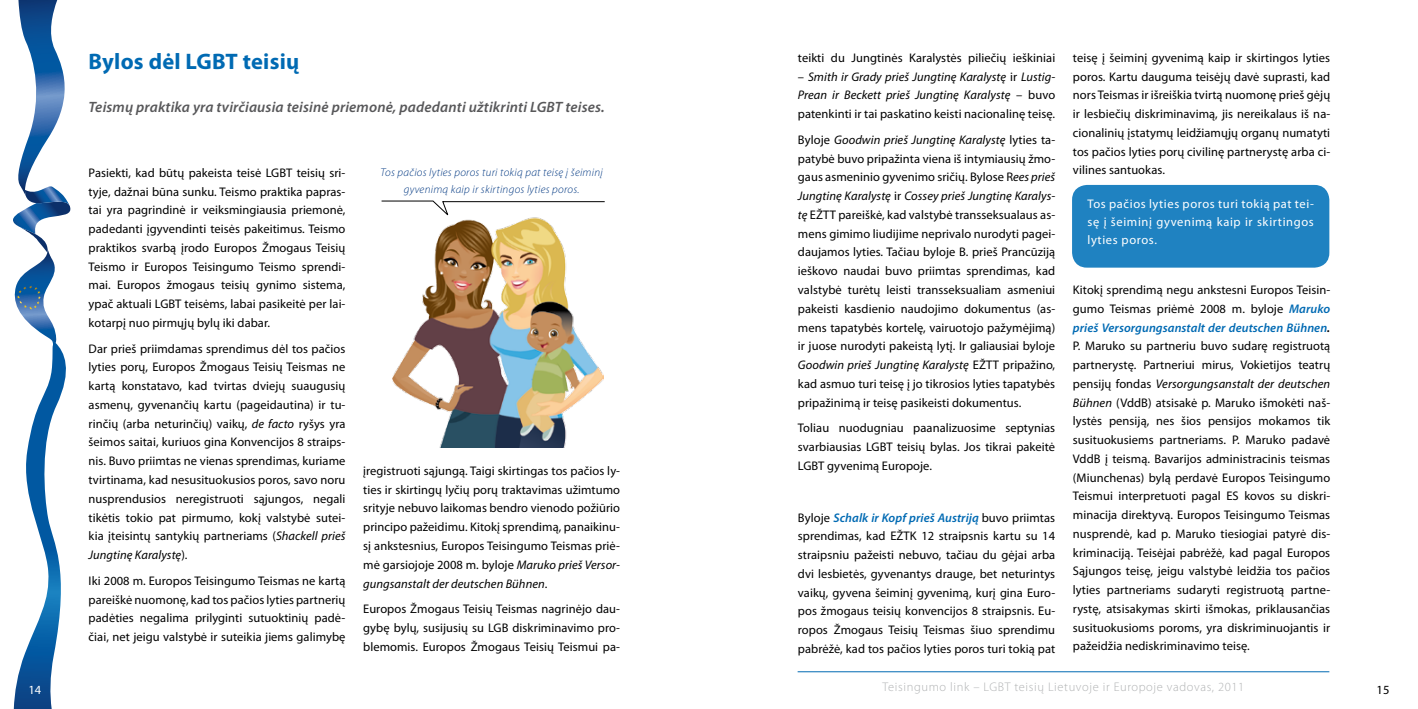
<style>
.page{position:relative;width:1418px;height:709px;background:#fff}
.page>*{position:absolute;margin:0;border:0;box-sizing:border-box;transform-origin:0 0}
.t1{font:700 22.5px "Myriad Pro";letter-spacing:.01em;color:#006ab3}
.t2{font:italic 600 15px "Myriad Pro";letter-spacing:.01em;color:#58585a}
.t3{font:12.5px/18.8px "Myriad Pro";letter-spacing:.005em;color:#000;text-align:justify}
.t4{font:italic 12.5px/18.8px "Myriad Pro";letter-spacing:.005em;color:#000;text-align:justify}
.t5{font:12.5px/17.5px "Myriad Pro";letter-spacing:.05em;color:#fff;text-align:justify}
.t6{font:300 12.5px "Myriad Pro";letter-spacing:.05em;color:#b1b3b4}
.t7{font:italic 300 11.25px/17.5px "Myriad Pro";letter-spacing:.025em;color:#003882;text-align:center}
.s1{font-style:italic}
.s2{font-style:normal}
.s3{font-weight:600;font-style:italic;color:#006ab3}
.s4{font-weight:600;font-style:italic}
</style>
<div class="page">
<svg style="left:13px;top:0;width:58px;height:709px"></svg>
<hr style="left:797px;top:671px;width:532px;height:1px;background:#006ab3">
<div style="left:1072px;top:185px;width:257px;height:83px;background:#1f82c1;border-radius:15px"></div>
<img style="left:392px;top:217px;width:211px;height:231px">
<svg style="left:381px;top:201px;width:224px;height:15px"></svg>
<h1 class="t1" style="left:89px;top:47px;width:212px">Bylos dėl LGBT teisių</h1>
<p class="t2" style="left:89px;top:97px;width:517px">Teismų praktika yra tvirčiausia teisinė priemonė, padedanti užtikrinti LGBT teises.</p>
<p class="t3" style="left:89px;top:163px;width:258px">Pasiekti, kad būtų pakeista teisė LGBT teisių sri&shy;tyje, dažnai būna sunku. Teismo praktika papras&shy;tai yra pagrindinė ir veiksmingiausia priemonė, padedanti įgyvendinti teisės pakeitimus. Teismo praktikos svarbą įrodo Europos Žmogaus Teisių Teismo ir Europos Teisingumo Teismo sprendi&shy;mai. Europos žmogaus teisių gynimo sistema, ypač aktuali LGBT teisėms, labai pasikeitė per lai&shy;kotarpį nuo pirmųjų bylų iki dabar.</p>
<p class="t3" style="left:89px;top:339px;width:258px">Dar prieš priimdamas sprendimus dėl tos pačios lyties porų, Europos Žmogaus Teisių Teismas ne kartą konstatavo, kad tvirtas dviejų suaugusių asmenų, gyvenančių kartu (pageidautina) ir tu&shy;rinčių (arba neturinčių) vaikų, <span class="s1">de facto</span> ryšys yra šeimos saitai, kuriuos gina Konvencijos 8 straips&shy;nis. Buvo priimtas ne vienas sprendimas, kuriame tvirtinama, kad nesusituokusios poros, savo noru nusprendusios neregistruoti sąjungos, negali tikėtis tokio pat pirmumo, kokį valstybė sutei&shy;kia įteisintų santykių partneriams (<span class="s1">Shackell prieš Jungtinę Karalystę</span>).</p>
<p class="t3" style="left:89px;top:571px;width:258px">Iki 2008 m. Europos Teisingumo Teismas ne kartą pareiškė nuomonę, kad tos pačios lyties partnerių padėties negalima prilyginti sutuoktinių padė&shy;čiai, net jeigu valstybė ir suteikia jiems galimybę</p>
<p class="t7" style="left:380px;top:164px;width:224px">Tos pačios lyties poros turi tokią pat teisę į šeiminį gyvenimą kaip ir skirtingos lyties poros.</p>
<p class="t3" style="left:363px;top:461px;width:258px">įregistruoti sąjungą. Taigi skirtingas tos pačios ly&shy;ties ir skirtingų lyčių porų traktavimas užimtumo srityje nebuvo laikomas bendro vienodo požiūrio principo pažeidimu. Kitokį sprendimą, panaikinu&shy;sį ankstesnius, Europos Teisingumo Teismas priė&shy;mė garsiojoje 2008 m. byloje <span class="s1">Maruko prieš Versor&shy;gungsanstalt der deutschen Bühnen</span>.</p>
<p class="t3" style="left:363px;top:599px;width:258px">Europos Žmogaus Teisių Teismas nagrinėjo dau&shy;gybę bylų, susijusių su LGB diskriminavimo pro&shy;blemomis. Europos Žmogaus Teisių Teismui pa-</p>
<p class="t3" style="left:798px;top:48px;width:259px">teikti du Jungtinės Karalystės piliečių ieškiniai</p>
<p class="t4" style="left:798px;top:67px;width:259px"><span class="s2">–</span> Smith ir Grady prieš Jungtinę Karalystę <span class="s2">ir</span> Lustig-Prean ir Beckett prieš Jungtinę Karalystę <span class="s2">– buvo patenkinti ir tai paskatino keisti nacionalinę teisę.</span></p>
<p class="t3" style="left:798px;top:130px;width:259px">Byloje <span class="s1">Goodwin prieš Jungtinę Karalystę</span> lyties ta&shy;patybė buvo pripažinta viena iš intymiausių žmo&shy;gaus asmeninio gyvenimo sričių. Bylose R<span class="s1">ees prieš Jungtinę Karalystę</span> ir <span class="s1">Cossey prieš Jungtinę Karalys&shy;tę</span> EŽTT pareiškė, kad valstybė transseksualaus as&shy;mens gimimo liudijime neprivalo nurodyti pagei&shy;daujamos lyties. Tačiau byloje B. prieš Prancūziją ieškovo naudai buvo priimtas sprendimas, kad valstybė turėtų leisti transseksualiam asmeniui pakeisti kasdienio naudojimo dokumentus (as&shy;mens tapatybės kortelę, vairuotojo pažymėjimą) ir juose nurodyti pakeistą lytį. Ir galiausiai byloje <span class="s1">Goodwin prieš Jungtinę Karalystę</span> EŽTT pripažino, kad asmuo turi teisę į jo tikrosios lyties tapatybės pripažinimą ir teisę pasikeisti dokumentus.</p>
<p class="t3" style="left:798px;top:418px;width:259px">Toliau nuodugniau paanalizuosime septynias svarbiausias LGBT teisių bylas. Jos tikrai pakeitė LGBT gyvenimą Europoje.</p>
<p class="t3" style="left:798px;top:508px;width:259px">Byloje <span class="s3">Schalk ir Kopf prieš Austriją</span> buvo priimtas sprendimas, kad EŽTK 12 straipsnis kartu su 14 straipsniu pažeisti nebuvo, tačiau du gėjai arba dvi lesbietės, gyvenantys drauge, bet neturintys vaikų, gyvena šeiminį gyvenimą, kurį gina Euro&shy;pos žmogaus teisių konvencijos 8 straipsnis. Eu&shy;ropos Žmogaus Teisių Teismas šiuo sprendimu pabrėžė, kad tos pačios lyties poros turi tokią pat</p>
<p class="t3" style="left:1072px;top:48px;width:259px">teisę į šeiminį gyvenimą kaip ir skirtingos lyties poros. Kartu dauguma teisėjų davė suprasti, kad nors Teismas ir išreiškia tvirtą nuomonę prieš gėjų ir lesbiečių diskriminavimą, jis nereikalaus iš na&shy;cionalinių įstatymų leidžiamųjų organų numatyti tos pačios lyties porų civilinę partnerystę arba ci&shy;vilines santuokas.</p>
<p class="t5" style="left:1087px;top:195px;width:228px">Tos pačios lyties poros turi tokią pat tei&shy;sę į šeiminį gyvenimą kaip ir skirtingos lyties poros.</p>
<p class="t3" style="left:1072px;top:280px;width:259px">Kitokį sprendimą negu ankstesni Europos Teisin&shy;gumo Teismas priėmė 2008 m. byloje <span class="s3">Maruko prieš Versorgungsanstalt der deutschen Bühnen</span><span class="s4">.<br></span>P. Maruko su partneriu buvo sudarę registruotą partnerystę. Partneriui mirus, Vokietijos teatrų pensijų fondas <span class="s1">Versorgungsanstalt der deutschen Bühnen</span> (VddB) atsisakė p. Maruko išmokėti naš&shy;lystės pensiją, nes šios pensijos mokamos tik susituokusiems partneriams. P. Maruko padavė VddB į teismą. Bavarijos administracinis teismas (Miunchenas) bylą perdavė Europos Teisingumo Teismui interpretuoti pagal ES kovos su diskri&shy;minacija direktyvą. Europos Teisingumo Teismas nusprendė, kad p. Maruko tiesiogiai patyrė dis&shy;kriminaciją. Teisėjai pabrėžė, kad pagal Europos Sąjungos teisę, jeigu valstybė leidžia tos pačios lyties partneriams sudaryti registruotą partne&shy;rystę, atsisakymas skirti išmokas, priklausančias susituokusioms poroms, yra diskriminuojantis ir pažeidžia nediskriminavimo teisę.</p>
<p class="t5" style="left:29px;top:680px;width:14px">14</p>
<p class="t6" style="left:882px;top:680px;width:363px">Teisingumo link – LGBT teisių Lietuvoje ir Europoje vadovas, 2011</p>
<p class="t3" style="left:1376px;top:679px;width:14px">15</p>
</div>
